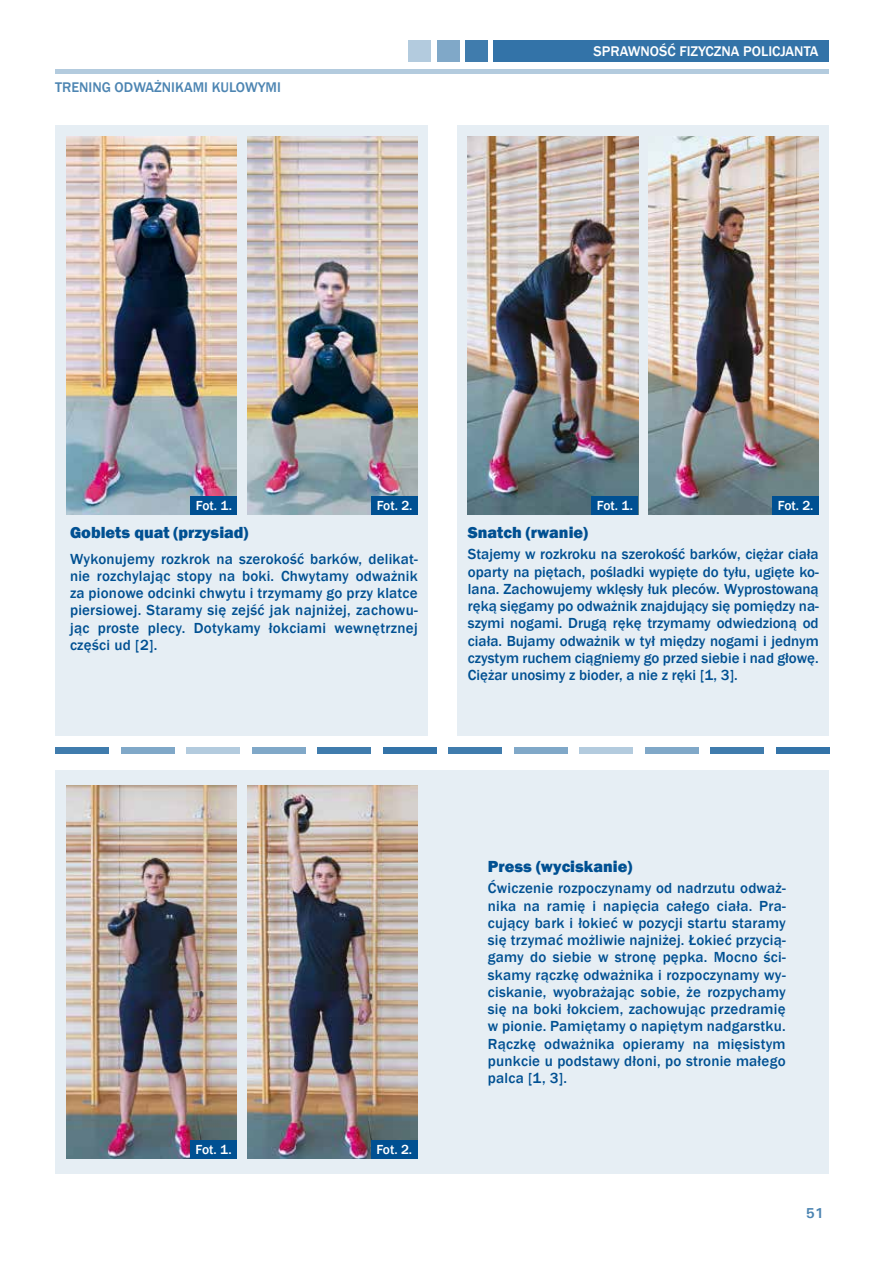
<style>
.page{position:relative;width:893px;height:1263px;background:#fff}
.page>*{position:absolute;margin:0;border:0;box-sizing:border-box;transform-origin:0 0}
.t1{font:800 16.5px "Franklin Gothic";color:#005092}
.t2{font:500 15px/17.2px "Franklin Gothic";letter-spacing:.015em;color:#005092;text-align:justify}
.t3{font:500 14.4px "Franklin Gothic";color:#fff}
.t4{font:500 14.4px "Franklin Gothic";color:#4d85b2}
.t5{font:700 14.4px "Univers";color:#4d85b2}
.t6{font:500 13.5px "Franklin Gothic";letter-spacing:-.015em;color:#fff}
</style>
<div class="page">
<hr style="left:55px;top:70px;width:774px;height:4px;background:#b3cbde">
<div style="left:493px;top:41px;width:336px;height:21px;background:#3373a8"></div>
<div style="left:465px;top:41px;width:23px;height:21px;background:#407cad"></div>
<div style="left:437px;top:41px;width:22px;height:21px;background:#80a8c8"></div>
<div style="left:408px;top:41px;width:23px;height:21px;background:#b3cbde"></div>
<div style="left:776px;top:747px;width:53px;height:7px;background:#3373a8"></div>
<div style="left:711px;top:747px;width:53px;height:7px;background:#407cad"></div>
<div style="left:645px;top:747px;width:53px;height:7px;background:#80a8c8"></div>
<div style="left:580px;top:747px;width:53px;height:7px;background:#b3cbde"></div>
<div style="left:383px;top:747px;width:53px;height:7px;background:#3373a8"></div>
<div style="left:449px;top:747px;width:53px;height:7px;background:#407cad"></div>
<div style="left:318px;top:747px;width:53px;height:7px;background:#407cad"></div>
<div style="left:514px;top:747px;width:53px;height:7px;background:#80a8c8"></div>
<div style="left:252px;top:747px;width:53px;height:7px;background:#80a8c8"></div>
<div style="left:187px;top:747px;width:53px;height:7px;background:#b3cbde"></div>
<div style="left:56px;top:747px;width:53px;height:7px;background:#407cad"></div>
<div style="left:121px;top:747px;width:53px;height:7px;background:#80a8c8"></div>
<div style="left:55px;top:770px;width:774px;height:404px;background:#e6eef4"></div>
<img style="left:67px;top:786px;width:170px;height:372px">
<img style="left:247px;top:786px;width:170px;height:372px">
<div style="left:190px;top:1140px;width:47px;height:18px;background:#005092"></div>
<div style="left:371px;top:1140px;width:46px;height:18px;background:#005092"></div>
<div style="left:457px;top:125px;width:372px;height:611px;background:#e6eef4"></div>
<img style="left:468px;top:136px;width:170px;height:378px">
<img style="left:649px;top:136px;width:170px;height:378px">
<div style="left:592px;top:496px;width:46px;height:19px;background:#005092"></div>
<div style="left:773px;top:496px;width:46px;height:19px;background:#005092"></div>
<div style="left:55px;top:125px;width:372px;height:611px;background:#e6eef4"></div>
<img style="left:67px;top:136px;width:170px;height:379px">
<img style="left:248px;top:136px;width:170px;height:379px">
<div style="left:191px;top:496px;width:46px;height:19px;background:#005092"></div>
<div style="left:372px;top:496px;width:46px;height:19px;background:#005092"></div>
<p class="t4" style="left:55px;top:78px;width:227px">TRENING ODWAŻNIKAMI KULOWYMI</p>
<p class="t3" style="left:594px;top:43px;width:226px">SPRAWNOŚĆ FIZYCZNA POLICJANTA</p>
<p class="t6" style="left:196px;top:497px;width:38px">Fot. 1.</p>
<p class="t6" style="left:377px;top:497px;width:37px">Fot. 2.</p>
<p class="t1" style="left:70px;top:522px;width:180px">Goblets quat (przysiad)</p>
<p class="t2" style="left:70px;top:550px;width:349px">Wykonujemy rozkrok na szerokość barków, delikat&shy;nie rozchylając stopy na boki. Chwytamy odważnik za pionowe odcinki chwytu i trzymamy go przy klatce piersiowej. Staramy się zejść jak najniżej, zachowu&shy;jąc proste plecy. Dotykamy łokciami wewnętrznej części ud [2].</p>
<p class="t6" style="left:597px;top:497px;width:38px">Fot. 1.</p>
<p class="t6" style="left:778px;top:497px;width:37px">Fot. 2.</p>
<p class="t1" style="left:468px;top:522px;width:122px">Snatch (rwanie)</p>
<p class="t2" style="left:468px;top:546px;width:352px">Stajemy w rozkroku na szerokość barków, ciężar ciała oparty na piętach, pośladki wypięte do tyłu, ugięte ko&shy;lana. Zachowujemy wklęsły łuk pleców. Wyprostowaną ręką sięgamy po odważnik znajdujący się pomiędzy na&shy;szymi nogami. Drugą rękę trzymamy odwiedzioną od ciała. Bujamy odważnik w tył między nogami i jednym czystym ruchem ciągniemy go przed siebie i nad głowę.<br>Ciężar unosimy z bioder, a nie z ręki [1, 3].</p>
<p class="t6" style="left:195px;top:1141px;width:38px">Fot. 1.</p>
<p class="t6" style="left:376px;top:1141px;width:37px">Fot. 2.</p>
<p class="t1" style="left:488px;top:856px;width:146px">Press (wyciskanie)</p>
<p class="t2" style="left:488px;top:880px;width:299px">Ćwiczenie rozpoczynamy od nadrzutu odważ&shy;nika na ramię i napięcia całego ciała. Pra&shy;cujący bark i łokieć w pozycji startu staramy się trzymać możliwie najniżej. Łokieć przycią&shy;gamy do siebie w stronę pępka. Mocno ści&shy;skamy rączkę odważnika i rozpoczynamy wy&shy;ciskanie, wyobrażając sobie, że rozpychamy się na boki łokciem, zachowując przedramię w pionie. Pamiętamy o napiętym nadgarstku.<br>Rączkę odważnika opieramy na mięsistym punkcie u podstawy dłoni, po stronie małego palca [1, 3].</p>
<p class="t5" style="left:806px;top:1204px;width:20px">51</p>
</div>
